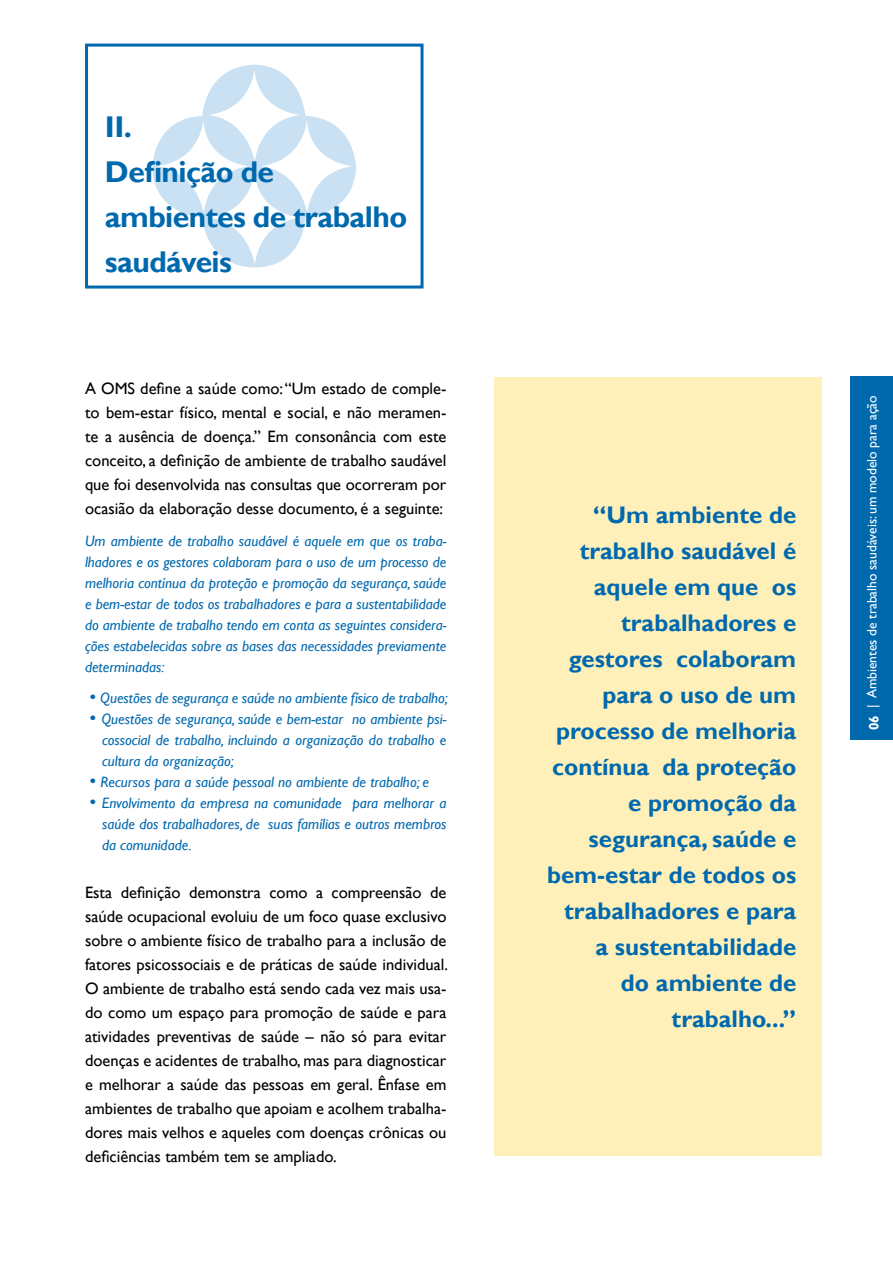
<style>
.page{position:relative;width:893px;height:1263px;background:#fff}
.page>*{position:absolute;margin:0;border:0;box-sizing:border-box;transform-origin:0 0}
.t1{font:700 30px/45px "Gill Sans";letter-spacing:-.02em;color:#0069ae}
.t2{font:700 24px/36px "Gill Sans";color:#0069ae;text-align:right}
.t3{font:16.5px/24px "Gill Sans";color:#000;text-align:justify}
.t4{font:italic 15px/21px "Gill Sans";color:#0069ae;text-align:justify}
.t5{font:13.5px "Gill Sans";color:#fff}
.t6{font:700 13.5px "Gill Sans";color:#fff}
</style>
<div class="page">
<div style="left:851px;top:376px;width:42px;height:364px;background:#0069ae"></div>
<div style="left:494px;top:377px;width:328px;height:778px;background:#fff0b9"></div>
<svg style="left:152px;top:64px;width:204px;height:204px"></svg>
<svg style="left:157px;top:120px;width:93px;height:93px;fill:#c9e1f3"></svg>
<svg style="left:208px;top:171px;width:93px;height:93px;fill:#c9e1f3"></svg>
<div style="left:85px;top:44px;width:339px;height:245px;border:3px solid #0069ae"></div>
<svg style="left:208px;top:69px;width:93px;height:93px;fill:#c9e1f3"></svg>
<svg style="left:260px;top:120px;width:93px;height:93px;fill:#c9e1f3"></svg>
<h1 class="t1" style="left:105px;top:105px;width:304px">II.<br>Definição de ambientes de trabalho saudáveis</h1>
<p class="t3" style="left:85px;top:377px;width:363px">A OMS define a saúde como: “Um estado de comple&shy;to bem-estar físico, mental e social, e não meramen&shy;te a ausência de doença.” Em consonância com este conceito, a definição de ambiente de trabalho saudável que foi desenvolvida nas consultas que ocorreram por ocasião da elaboração desse documento, é a seguinte:</p>
<p class="t4" style="left:85px;top:530px;width:363px">Um ambiente de trabalho saudável é aquele em que os traba&shy;lhadores e os gestores colaboram para o uso de um processo de melhoria contínua da proteção e promoção da segurança, saúde e bem-estar de todos os trabalhadores e para a sustentabilidade do ambiente de trabalho tendo em conta as seguintes considera&shy;ções estabelecidas sobre as bases das necessidades previamente determinadas:</p>
<p class="t4" style="left:89px;top:688px;width:360px">• Questões de segurança e saúde no ambiente físico de trabalho;</p>
<p class="t4" style="left:102px;top:709px;width:346px;text-indent:-13px">• Questões de segurança, saúde e bem-estar no ambiente psi&shy;cossocial de trabalho, incluindo a organização do trabalho e cultura da organização;</p>
<p class="t4" style="left:89px;top:772px;width:341px">• Recursos para a saúde pessoal no ambiente de trabalho; e</p>
<p class="t4" style="left:102px;top:793px;width:346px;text-indent:-13px">• Envolvimento da empresa na comunidade para melhorar a saúde dos trabalhadores, de suas famílias e outros membros da comunidade.</p>
<p class="t3" style="left:85px;top:881px;width:365px">Esta definição demonstra como a compreensão de saúde ocupacional evoluiu de um foco quase exclusivo sobre o ambiente físico de trabalho para a inclusão de fatores psicossociais e de práticas de saúde individual.<br>O ambiente de trabalho está sendo cada vez mais usa&shy;do como um espaço para promoção de saúde e para atividades preventivas de saúde – não só para evitar doenças e acidentes de trabalho, mas para diagnosticar e melhorar a saúde das pessoas em geral. Ênfase em ambientes de trabalho que apoiam e acolhem trabalha&shy;dores mais velhos e aqueles com doenças crônicas ou deficiências também tem se ampliado.</p>
<p class="t2" style="left:547px;top:497px;width:251px">“Um ambiente de trabalho saudável é aquele em que os trabalhadores e gestores colaboram para o uso de um processo de melhoria contínua da proteção e promoção da segurança, saúde e bem-estar de todos os trabalhadores e para a sustentabilidade<br>do ambiente de trabalho...”</p>
<p class="t5" style="left:864px;top:708px;width:314px;rotate:-90deg">| Ambientes de trabalho saudáveis: um modelo para ação</p>
<p class="t6" style="left:866px;top:730px;width:16px;rotate:-90deg">06</p>
</div>
